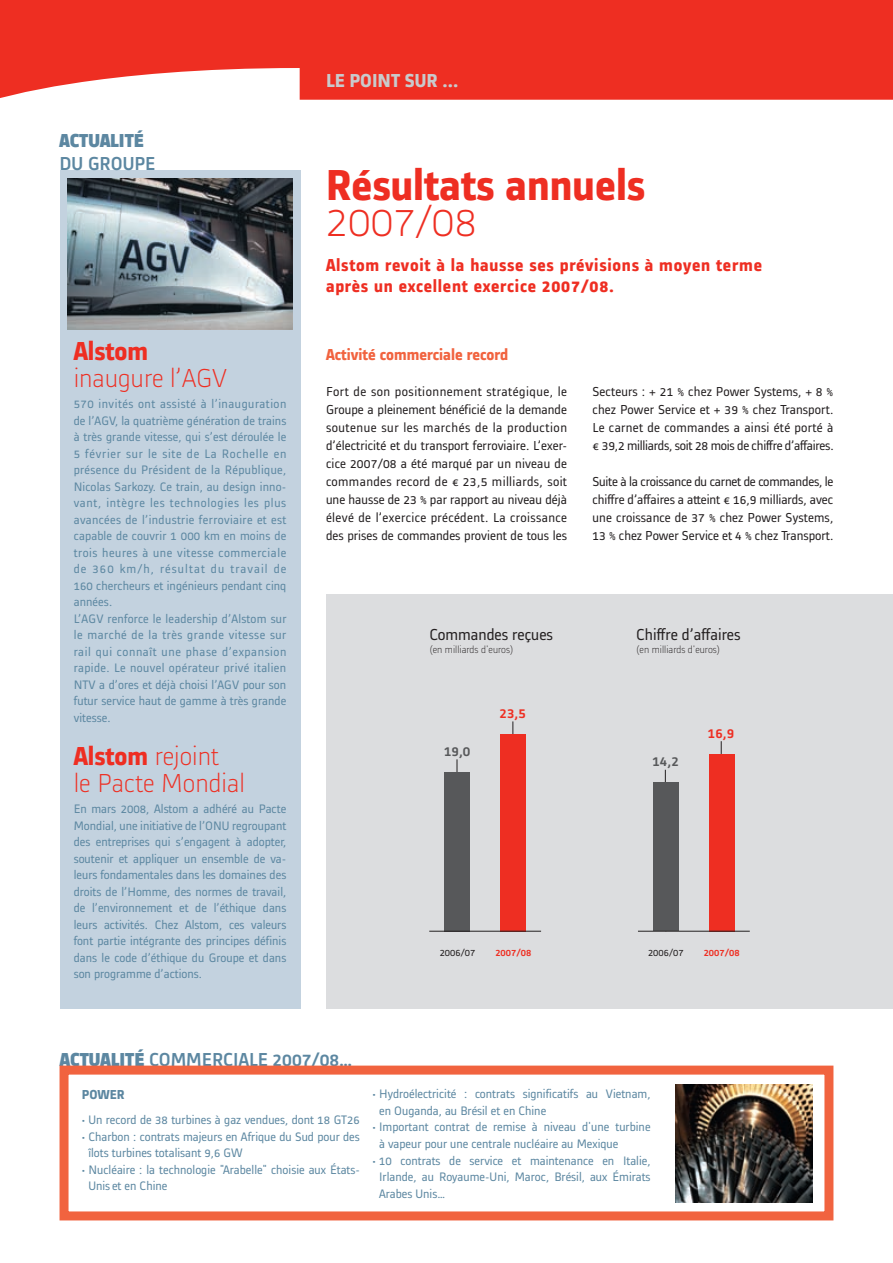
<style>
.page{position:relative;width:893px;height:1263px;background:#fff}
.page>*{position:absolute;margin:0;border:0;box-sizing:border-box;transform-origin:0 0}
.t1{font:700 45px "Alstom";color:#ee2e22}
.t2{font:300 45px "Alstom";color:#ee2e22}
.t3{font:300 27px/27px "Alstom";color:#ee2e22}
.t4{font:700 27px "Alstom";color:#ee2e22}
.t5{font:500 19.5px "Alstom";color:#5c87a1}
.t6{font:700 19.5px "Alstom";color:#c9cacc}
.t7{font:900 19.5px "Alstom";color:#5c87a1}
.t8{font:700 18px/21px "Alstom";letter-spacing:.04em;color:#ee2e22}
.t9{font:16.5px "Alstom";color:#231f20}
.t10{font:700 16.5px "Alstom";color:#f1633f}
.t11{font:500 15px "Alstom";color:#ee2e22}
.t12{font:500 15px "Alstom";color:#57585a}
.t13{font:13.5px/18px "Alstom";color:#231f20;text-align:justify}
.t14{font:700 13.5px "Alstom";color:#5c87a1}
.t15{font:12.75px/16.5px "Alstom";letter-spacing:.005em;color:#5c87a1}
.t16{font:12.75px/16.5px "Alstom";letter-spacing:.03em;color:#5c87a1}
.t17{font:300 10.5px "Alstom";color:#231f20}
.t18{font:10.5px "Alstom";color:#231f20}
.t19{font:500 10.5px "Alstom";color:#ee2e22}
.s1{font-weight:700}
.s2{font-weight:900}
</style>
<div class="page">
<div style="left:0;top:0;width:893px;height:120px;background:#ee2e22"></div>
<svg style="left:0;top:68px;width:893px;height:139px"></svg>
<div style="left:60px;top:170px;width:240px;height:838px;background:#c3d2df"></div>
<div style="left:60px;top:1065px;width:773px;height:155px;border:9px solid #f1633f"></div>
<div style="left:326px;top:594px;width:567px;height:414px;background:#dcdddf"></div>
<svg style="left:457px;top:759px;width:1px;height:13px"></svg>
<svg style="left:513px;top:721px;width:1px;height:13px"></svg>
<div style="left:445px;top:772px;width:25px;height:159px;background:#57585a"></div>
<div style="left:501px;top:734px;width:25px;height:197px;background:#ee2e22"></div>
<hr style="left:429px;top:931px;width:112px;height:1px;background:#231f20">
<svg style="left:665px;top:770px;width:1px;height:12px"></svg>
<svg style="left:721px;top:741px;width:1px;height:13px"></svg>
<div style="left:653px;top:782px;width:25px;height:149px;background:#57585a"></div>
<div style="left:709px;top:754px;width:25px;height:177px;background:#ee2e22"></div>
<hr style="left:638px;top:931px;width:112px;height:1px;background:#231f20">
<img style="left:67px;top:179px;width:226px;height:150px">
<img style="left:675px;top:1084px;width:137px;height:118px">
<h3 class="t7" style="left:60px;top:130px;width:86px">ACTUALITÉ</h3>
<h3 class="t5" style="left:60px;top:155px;width:97px">DU GROUPE</h3>
<h2 class="t4" style="left:74px;top:341px;width:76px">Alstom</h2>
<h2 class="t3" style="left:74px;top:365px;width:155px">inaugure l’AGV</h2>
<p class="t16" style="left:74px;top:396px;width:214px">570 invités ont assisté à l’inauguration de l’AGV, la quatrième génération de trains à très grande vitesse, qui s’est déroulée le 5 février sur le site de La Rochelle en présence du Président de la République, Nicolas Sarkozy. Ce train, au design inno&shy;vant, intègre les technologies les plus avancées de l’industrie ferroviaire et est capable de couvrir 1 000 km en moins de trois heures à une vitesse commerciale de 360 km/h, résultat du travail de 160 chercheurs et ingénieurs pendant cinq années.<br>L’AGV renforce le leadership d’Alstom sur le marché de la très grande vitesse sur rail qui connaît une phase d’expansion rapide. Le nouvel opérateur privé italien NTV a d’ores et déjà choisi l’AGV pour son futur service haut de gamme à très grande vitesse.</p>
<h2 class="t3" style="left:74px;top:743px;width:173px"><span class="s1">Alstom</span> rejoint<br>le Pacte Mondial</h2>
<p class="t15" style="left:74px;top:800px;width:214px;text-align:justify">En mars 2008, Alstom a adhéré au Pacte Mondial, une initiative de l’ONU regroupant des entreprises qui s’engagent à adopter, soutenir et appliquer un ensemble de va&shy;leurs fondamentales dans les domaines des droits de l’Homme, des normes de travail, de l’environnement et de l’éthique dans leurs activités. Chez Alstom, ces valeurs font partie intégrante des principes définis dans le code d’éthique du Groupe et dans son programme d’actions.</p>
<h3 class="t6" style="left:326px;top:73px;width:134px">LE POINT SUR ...</h3>
<h1 class="t1" style="left:326px;top:167px;width:321px">Résultats annuels</h1>
<h1 class="t2" style="left:326px;top:197px;width:153px">2007/08</h1>
<h3 class="t8" style="left:326px;top:256px;width:438px">Alstom revoit à la hausse ses prévisions à moyen terme après un excellent exercice 2007/08.</h3>
<p class="t10" style="left:326px;top:348px;width:184px">Activité commerciale record</p>
<p class="t13" style="left:326px;top:383px;width:243px">Fort de son positionnement stratégique, le Groupe a pleinement bénéficié de la demande soutenue sur les marchés de la production d’électricité et du transport ferroviaire. L’exer&shy;cice 2007/08 a été marqué par un niveau de commandes record de € 23,5 milliards, soit une hausse de 23 % par rapport au niveau déjà élevé de l’exercice précédent. La croissance des prises de commandes provient de tous les</p>
<p class="t13" style="left:592px;top:383px;width:243px">Secteurs : + 21 % chez Power Systems, + 8 % chez Power Service et + 39 % chez Transport.<br>Le carnet de commandes a ainsi été porté à € 39,2 milliards, soit 28 mois de chiffre d’affaires.</p>
<p class="t13" style="left:592px;top:473px;width:243px">Suite à la croissance du carnet de commandes, le chiffre d’affaires a atteint € 16,9 milliards, avec une croissance de 37 % chez Power Systems, 13 % chez Power Service et 4 % chez Transport.</p>
<p class="t9" style="left:429px;top:628px;width:125px">Commandes reçues</p>
<p class="t17" style="left:429px;top:645px;width:86px">(en milliards d'euros)</p>
<p class="t12" style="left:444px;top:746px;width:28px">19,0</p>
<p class="t11" style="left:500px;top:708px;width:28px">23,5</p>
<p class="t9" style="left:636px;top:628px;width:106px">Chiffre d’affaires</p>
<p class="t17" style="left:636px;top:645px;width:86px">(en milliards d'euros)</p>
<p class="t12" style="left:652px;top:756px;width:28px">14,2</p>
<p class="t11" style="left:708px;top:727px;width:28px">16,9</p>
<p class="t18" style="left:440px;top:949px;width:37px">2006/07</p>
<p class="t19" style="left:495px;top:949px;width:37px">2007/08</p>
<p class="t18" style="left:648px;top:949px;width:37px">2006/07</p>
<p class="t19" style="left:704px;top:949px;width:37px">2007/08</p>
<h3 class="t5" style="left:60px;top:1051px;width:294px"><span class="s2">ACTUALITÉ</span> COMMERCIALE 2007/08…</h3>
<p class="t14" style="left:82px;top:1089px;width:44px">POWER</p>
<p class="t15" style="left:82px;top:1111px;width:279px">• Un record de 38 turbines à gaz vendues, dont 18 GT26</p>
<p class="t15" style="left:88px;top:1128px;width:273px;text-indent:-6px">• Charbon : contrats majeurs en Afrique du Sud pour des îlots turbines totalisant 9,6 GW</p>
<p class="t15" style="left:88px;top:1161px;width:273px;text-indent:-6px">• Nucléaire : la technologie "Arabelle" choisie aux États-<br>Unis et en Chine</p>
<p class="t15" style="left:379px;top:1086px;width:273px;text-indent:-6px">• Hydroélectricité : contrats significatifs au Vietnam, en Ouganda, au Brésil et en Chine</p>
<p class="t15" style="left:379px;top:1119px;width:273px;text-indent:-6px">• Important contrat de remise à niveau d'une turbine à vapeur pour une centrale nucléaire au Mexique</p>
<p class="t15" style="left:379px;top:1152px;width:273px;text-align:justify;text-indent:-6px">• 10 contrats de service et maintenance en Italie, Irlande, au Royaume-Uni, Maroc, Brésil, aux Émirats Arabes Unis…</p>
</div>
